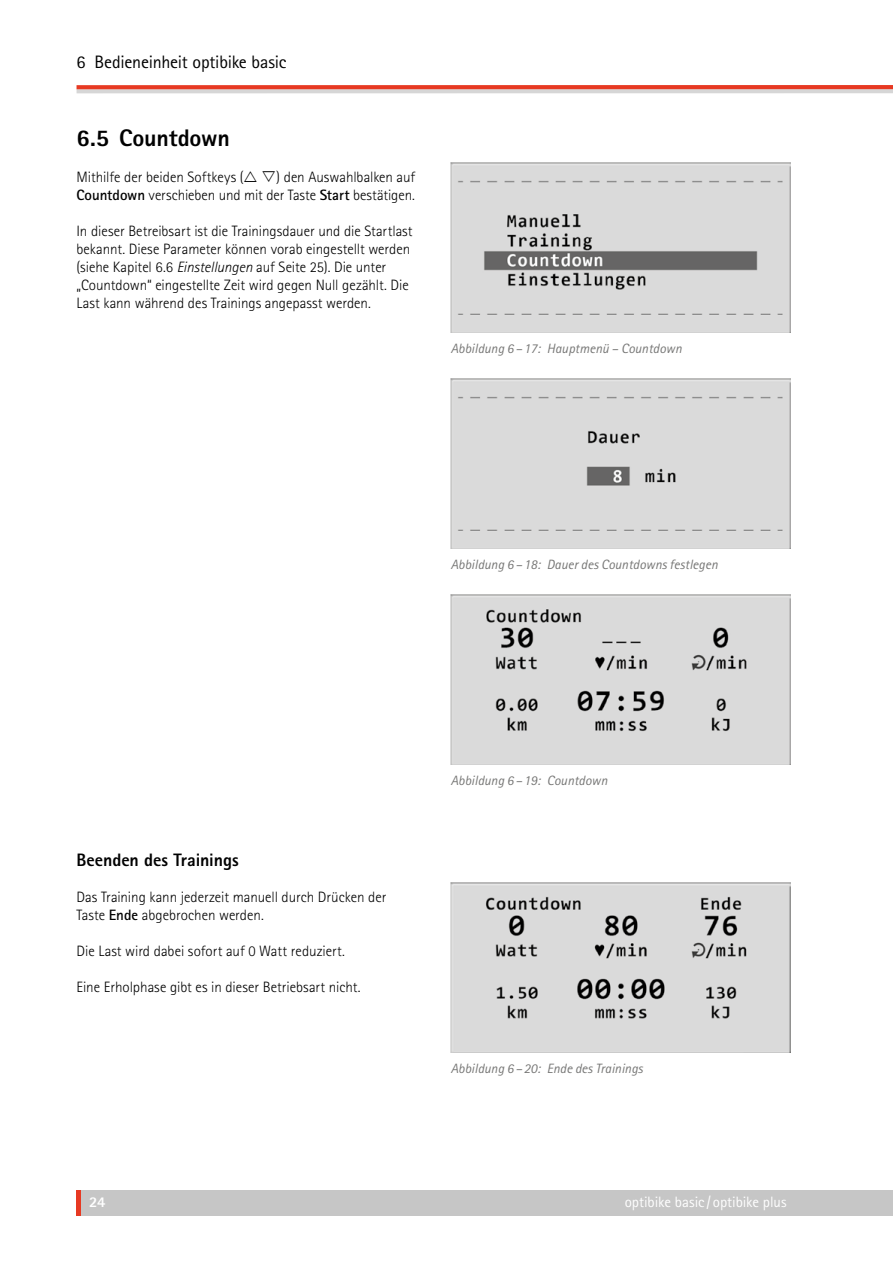
<style>
.page{position:relative;width:893px;height:1263px;background:#fff}
.page>*{position:absolute;margin:0;border:0;box-sizing:border-box;transform-origin:0 0}
.t1{font:800 24px "Rotis Sans Serif Pro";letter-spacing:-.005em;color:#000}
.t2{font:18px "Rotis Sans Serif Pro";letter-spacing:-.015em;color:#000}
.t3{font:800 18px "Rotis Sans Serif Pro";letter-spacing:-.005em;color:#000}
.t4{font:300 15px/18px "Rotis Sans Serif Pro";letter-spacing:-.005em;color:#000}
.t5{font:15px "Rotis Sans Serif Pro";letter-spacing:-.005em;color:#fff}
.t6{font:800 15px "Rotis Sans Serif Pro";color:#fff}
.t7{font:italic 13.5px "Rotis Sans Serif Pro";color:#777776}
.s1{font-weight:700}
.s2{font-style:italic}
</style>
<div class="page">
<div style="left:78px;top:1191px;width:815px;height:25px;background:#c6c6c6"></div>
<hr style="left:77px;top:1191px;width:4px;height:25px;background:#e73922">
<svg style="left:77px;top:89px;width:816px;height:4px;background:#d8cdcc"></svg>
<svg style="left:77px;top:85px;width:816px;height:4px;background:#e73d27"></svg>
<img style="left:451px;top:163px;width:340px;height:169px">
<div style="left:451px;top:379px;width:340px;height:170px;background:#dadada"></div>
<img style="left:451px;top:595px;width:340px;height:170px">
<img style="left:451px;top:883px;width:340px;height:170px">
<p class="t2" style="left:77px;top:51px;width:212px">6 Bedieneinheit optibike basic</p>
<h1 class="t1" style="left:77px;top:122px;width:155px">6.5 Countdown</h1>
<p class="t4" style="left:77px;top:168px;width:340px">Mithilfe der beiden Softkeys ( ▲) den Auswahlbalken auf<br><span class="s1">Countdown</span> verschieben und mit der Taste <span class="s1">Start</span> bestätigen.</p>
<p class="t4" style="left:77px;top:222px;width:338px">In dieser Betreibsart ist die Trainingsdauer und die Startlast bekannt. Diese Parameter können vorab eingestellt werden (siehe Kapitel 6.6 <span class="s2">Einstellungen</span> auf Seite 25). Die unter „Countdown“ eingestellte Zeit wird gegen Null gezählt. Die Last kann während des Trainings angepasst werden.</p>
<p class="t7" style="left:451px;top:341px;width:233px">Abbildung 6–17: Hauptmenü – Countdown</p>
<p class="t7" style="left:451px;top:557px;width:269px">Abbildung 6–18: Dauer des Countdowns festlegen</p>
<p class="t3" style="left:77px;top:848px;width:164px">Beenden des Trainings</p>
<p class="t4" style="left:77px;top:888px;width:311px">Das Training kann jederzeit manuell durch Drücken der<br>Taste <span class="s1">Ende</span> abgebrochen werden.</p>
<p class="t4" style="left:77px;top:942px;width:270px">Die Last wird dabei sofort auf 0 Watt reduziert.</p>
<p class="t4" style="left:77px;top:978px;width:286px">Eine Erholphase gibt es in dieser Betriebsart nicht.</p>
<p class="t7" style="left:451px;top:773px;width:158px">Abbildung 6–19: Countdown</p>
<p class="t7" style="left:451px;top:1061px;width:194px">Abbildung 6–20: Ende des Trainings</p>
<p class="t6" style="left:89px;top:1193px;width:18px">24</p>
<p class="t5" style="left:625px;top:1193px;width:163px">optibike basic / optibike plus</p>
</div>
